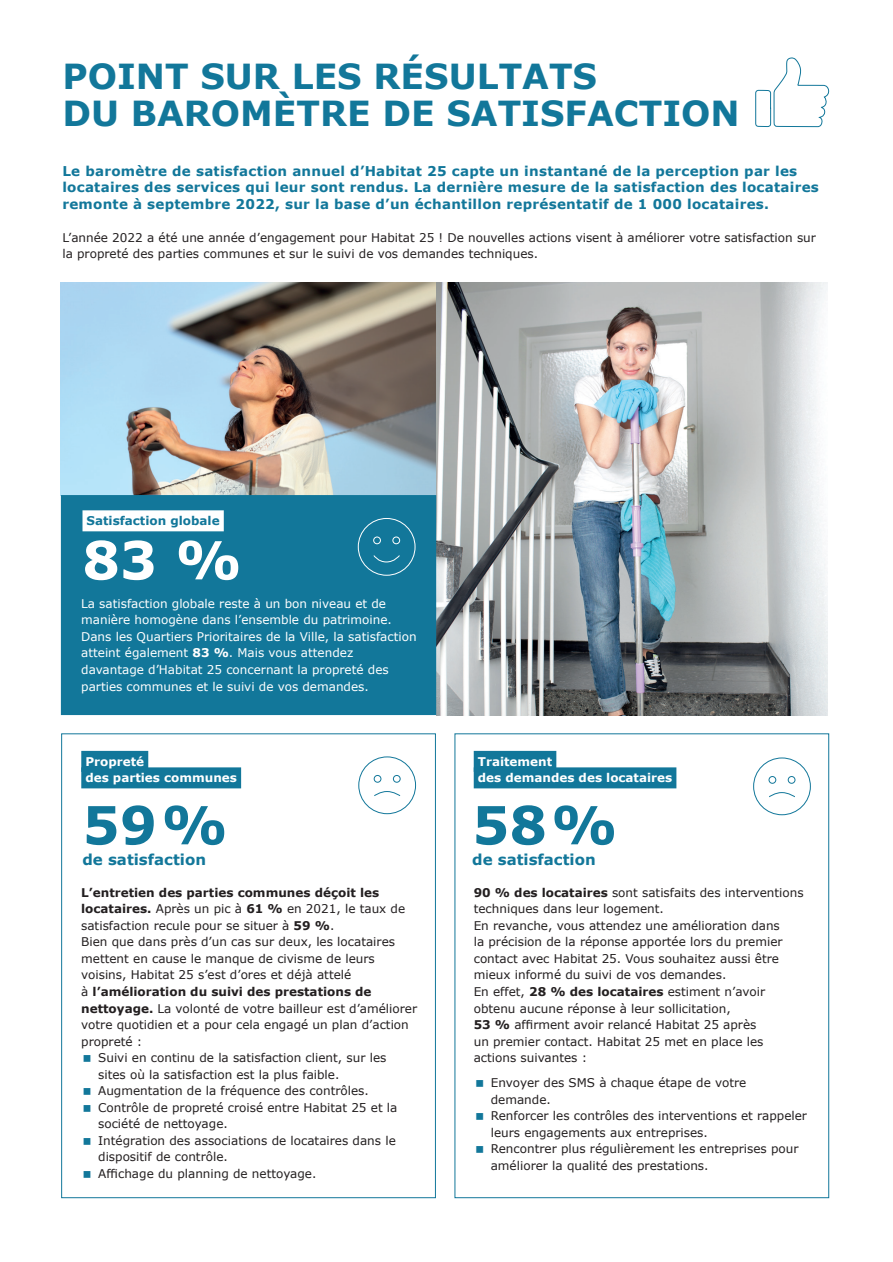
<style>
.page{position:relative;width:893px;height:1262px;background:#fff}
.page>*{position:absolute;margin:0;border:0;box-sizing:border-box;transform-origin:0 0}
.t1{font:700 52.5px "Verdana";color:#12779a}
.t2{font:700 52.5px "Verdana";color:#fff}
.t3{font:700 34.5px/37.5px "Verdana";color:#12779a}
.t4{font:700 15px "Verdana";color:#12779a}
.t5{font:700 13.5px/16.5px "Verdana";letter-spacing:.02em;color:#12779a}
.t6{font:12px/16.5px "Verdana";color:#231f20}
.t7{font:12px/16.5px "Verdana";color:#fff}
.t8{font:700 12px "Verdana";color:#231f20}
.t9{font:700 12px/16.5px "Verdana";color:#fff}
.t10{font:700 12px "Verdana";color:#12779a}
.s1{font-weight:700}
.s2{font-weight:400}
</style>
<div class="page">
<img style="left:61px;top:282px;width:375px;height:213px">
<img style="left:436px;top:282px;width:392px;height:433px">
<div style="left:61px;top:495px;width:375px;height:220px;background:#12779a"></div>
<div style="left:81px;top:751px;width:67px;height:21px;background:#12779a"></div>
<div style="left:81px;top:767px;width:160px;height:21px;background:#12779a"></div>
<div style="left:474px;top:751px;width:82px;height:21px;background:#12779a"></div>
<div style="left:474px;top:767px;width:202px;height:21px;background:#12779a"></div>
<div style="left:358px;top:518px;width:57px;height:57px;border:1px solid #fff;border-radius:50%"></div>
<svg style="left:373px;top:555px;width:27px;height:8px"></svg>
<div style="left:373px;top:536px;width:8px;height:8px;border:1px solid #fff;border-radius:50%"></div>
<div style="left:392px;top:536px;width:8px;height:8px;border:1px solid #fff;border-radius:50%"></div>
<svg style="left:755px;top:57px;width:75px;height:70px"></svg>
<div style="left:753px;top:757px;width:58px;height:58px;border:1px solid #12779a;border-radius:50%"></div>
<svg style="left:769px;top:792px;width:26px;height:5px"></svg>
<div style="left:768px;top:776px;width:8px;height:7px;border:1px solid #12779a;border-radius:50%"></div>
<div style="left:788px;top:776px;width:7px;height:7px;border:1px solid #12779a;border-radius:50%"></div>
<div style="left:82px;top:510px;width:142px;height:21px;background:#fff"></div>
<div style="left:358px;top:756px;width:58px;height:58px;border:1px solid #12779a;border-radius:50%"></div>
<svg style="left:374px;top:791px;width:26px;height:5px"></svg>
<div style="left:374px;top:775px;width:7px;height:7px;border:1px solid #12779a;border-radius:50%"></div>
<div style="left:393px;top:775px;width:7px;height:7px;border:1px solid #12779a;border-radius:50%"></div>
<h2 class="t3" style="left:62px;top:58px;width:679px">POINT SUR LES RÉSULTATS<br>DU BAROMÈTRE DE SATISFACTION</h2>
<p class="t5" style="left:62px;top:163px;width:758px">Le baromètre de satisfaction annuel d’Habitat 25 capte un instantané de la perception par les locataires des services qui leur sont rendus. La dernière mesure de la satisfaction des locataires remonte à septembre 2022, sur la base d’un échantillon représentatif de 1 000 locataires.</p>
<p class="t6" style="left:62px;top:229px;width:755px">L’année 2022 a été une année d’engagement pour Habitat 25 ! De nouvelles actions visent à améliorer votre satisfaction sur la propreté des parties communes et sur le suivi de vos demandes techniques.</p>
<p class="t10" style="left:87px;top:513px;width:135px">Satisfaction globale</p>
<h1 class="t2" style="left:82px;top:526px;width:161px">83 %</h1>
<p class="t7" style="left:81px;top:595px;width:337px">La satisfaction globale reste à un bon niveau et de manière homogène dans l’ensemble du patrimoine.<br>Dans les Quartiers Prioritaires de la Ville, la satisfaction atteint également <span class="s1">83 %</span>. Mais vous attendez davantage d’Habitat 25 concernant la propreté des parties communes et le suivi de vos demandes.</p>
<p class="t9" style="left:85px;top:753px;width:153px">Propreté<br>des parties communes</p>
<p class="t9" style="left:478px;top:753px;width:196px">Traitement<br>des demandes des locataires</p>
<h1 class="t1" style="left:82px;top:791px;width:147px">59%</h1>
<p class="t4" style="left:82px;top:850px;width:125px">de satisfaction</p>
<p class="t8" style="left:81px;top:884px;width:299px">L’entretien des parties communes déçoit les</p>
<p class="t6" style="left:81px;top:901px;width:325px"><span class="s1">locataires.</span> Après un pic à <span class="s1">61 %</span> en 2021, le taux de</p>
<p class="t6" style="left:81px;top:917px;width:255px">satisfaction recule pour se situer à <span class="s1">59 %</span>.</p>
<p class="t6" style="left:81px;top:934px;width:315px">Bien que dans près d’un cas sur deux, les locataires</p>
<p class="t6" style="left:81px;top:950px;width:295px">mettent en cause le manque de civisme de leurs</p>
<p class="t6" style="left:81px;top:967px;width:272px">voisins, Habitat 25 s’est d’ores et déjà attelé</p>
<p class="t8" style="left:81px;top:983px;width:292px"><span class="s2">à</span> l’amélioration du suivi des prestations de</p>
<p class="t6" style="left:81px;top:1000px;width:337px"><span class="s1">nettoyage.</span> La volonté de votre bailleur est d’améliorer</p>
<p class="t6" style="left:81px;top:1016px;width:329px">votre quotidien et a pour cela engagé un plan d’action</p>
<p class="t6" style="left:81px;top:1033px;width:63px">propreté :</p>
<p class="t6" style="left:98px;top:1049px;width:290px">Suivi en continu de la satisfaction client, sur les</p>
<p class="t6" style="left:98px;top:1066px;width:243px">sites où la satisfaction est la plus faible.</p>
<p class="t6" style="left:98px;top:1082px;width:272px">Augmentation de la fréquence des contrôles.</p>
<p class="t6" style="left:98px;top:1099px;width:301px">Contrôle de propreté croisé entre Habitat 25 et la</p>
<p class="t6" style="left:98px;top:1115px;width:131px">société de nettoyage.</p>
<p class="t6" style="left:98px;top:1132px;width:299px">Intégration des associations de locataires dans le</p>
<p class="t6" style="left:98px;top:1148px;width:131px">dispositif de contrôle.</p>
<p class="t6" style="left:98px;top:1165px;width:220px">Affichage du planning de nettoyage.</p>
<h1 class="t1" style="left:472px;top:791px;width:147px">58%</h1>
<p class="t4" style="left:472px;top:850px;width:125px">de satisfaction</p>
<p class="t6" style="left:474px;top:884px;width:331px"><span class="s1">90 % des locataires</span> sont satisfaits des interventions techniques dans leur logement.<br>En revanche, vous attendez une amélioration dans<br>la précision de la réponse apportée lors du premier contact avec Habitat 25. Vous souhaitez aussi être mieux informé du suivi de vos demandes.<br>En effet, <span class="s1">28 % des locataires</span> estiment n’avoir obtenu aucune réponse à leur sollicitation,<br><span class="s1">53 %</span> affirment avoir relancé Habitat 25 après<br>un premier contact. Habitat 25 met en place les actions suivantes :</p>
<p class="t6" style="left:491px;top:1074px;width:318px">Envoyer des SMS à chaque étape de votre demande.<br>Renforcer les contrôles des interventions et rappeler leurs engagements aux entreprises.<br>Rencontrer plus régulièrement les entreprises pour améliorer la qualité des prestations.</p>
</div>
